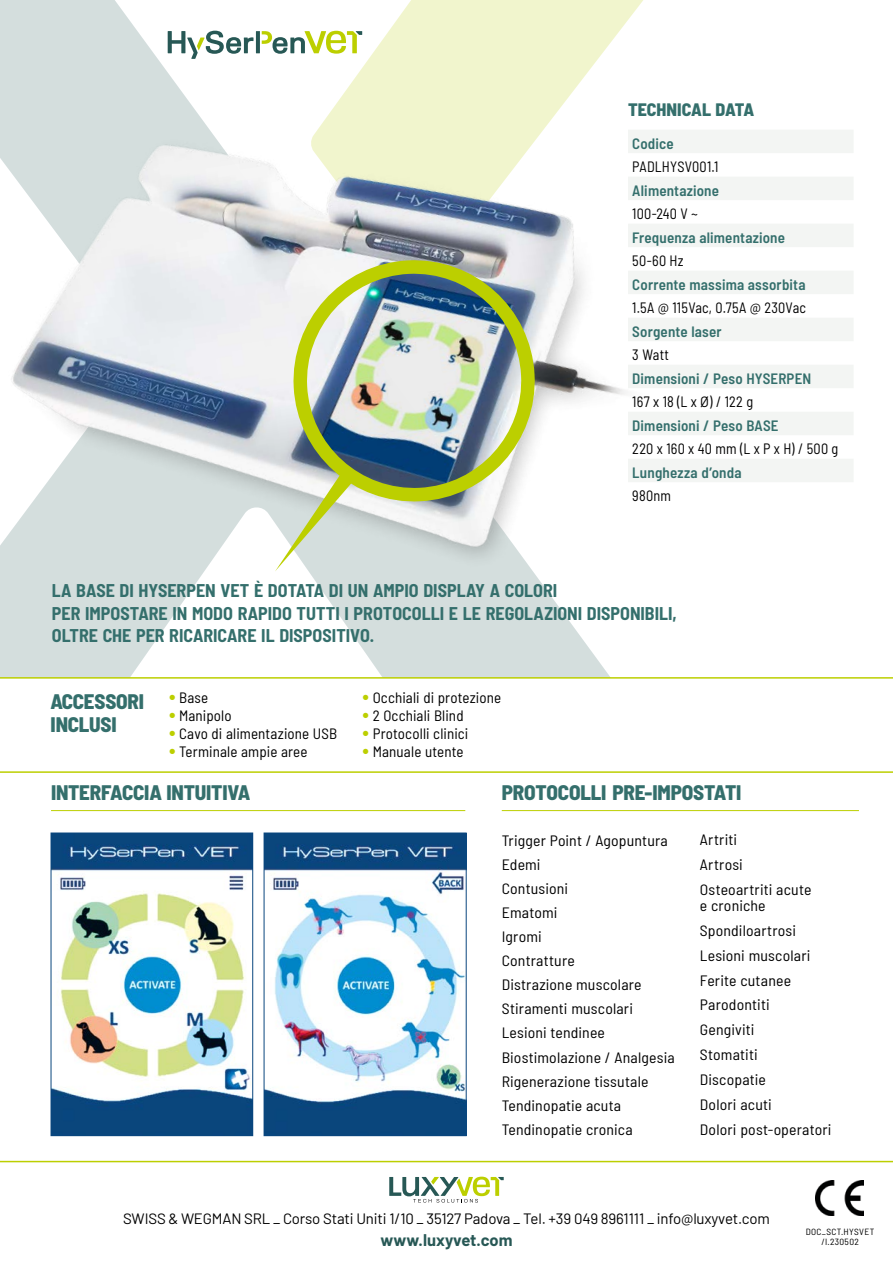
<style>
.page{position:relative;width:893px;height:1263px;background:#fff}
.page>*{position:absolute;margin:0;border:0;box-sizing:border-box;transform-origin:0 0}
.t1{font:800 semi-condensed 21px/22.6px "Barlow";letter-spacing:-.01em;color:#346f6c}
.t2{font:700 semi-condensed 18px/22.5px "Barlow";color:#346f6c}
.t3{font:800 semi-condensed 18px "Barlow";color:#346f6c}
.t4{font:700 16.5px "Barlow";color:#275855}
.t5{font:semi-condensed 15px/24.2px "Barlow";letter-spacing:.01em;color:#000;scale:1.05 1}
.t6{font:600 semi-condensed 15px/23.5px "Barlow";letter-spacing:.01em;color:#346f6c}
.t7{font:semi-condensed 15px "Barlow";letter-spacing:.01em;color:#000}
.t8{font:semi-condensed 15px "Barlow";letter-spacing:.01em;color:#000;scale:.95 1}
.t9{font:15px "Barlow";letter-spacing:-.01em;color:#000}
.t10{font:semi-condensed 9px/10.5px "Barlow";letter-spacing:.035em;color:#000;text-align:center;scale:1.05 1}
.s1{font-weight:400;color:#000}
.s2{font-weight:400;font-stretch:normal;color:#000}
.s3{font-weight:600;font-size:21px;color:#bccf00}
</style>
<div class="page">
<svg style="left:0;top:0;width:610px;height:677px;fill:#d4dedd"></svg>
<svg style="left:310px;top:0;width:333px;height:56px;fill:#f1f5cd"></svg>
<hr style="left:0;top:677px;width:893px;height:2px;background:#bccf00">
<hr style="left:0;top:1161px;width:893px;height:1px;background:#bccf00">
<hr style="left:0;top:771px;width:893px;height:2px;background:#bccf00">
<hr style="left:502px;top:810px;width:357px;height:1px;background:#bccf00">
<hr style="left:51px;top:810px;width:414px;height:1px;background:#bccf00">
<svg style="left:708px;top:130px;width:145px;height:352px;fill:#f3f5f3"></svg>
<img style="left:0;top:56px;width:708px;height:600px">
<img style="left:291px;top:258px;width:246px;height:251px">
<svg style="left:275px;top:473px;width:78px;height:98px"></svg>
<svg style="left:168px;top:31px;width:194px;height:28px"></svg>
<img style="left:816px;top:1180px;width:48px;height:35px">
<svg style="left:389px;top:1176px;width:115px;height:26px"></svg>
<img style="left:53px;top:835px;width:198px;height:299px">
<div style="left:51px;top:833px;width:202px;height:303px;border:1px solid #0a467e"></div>
<img style="left:266px;top:835px;width:199px;height:299px">
<div style="left:264px;top:833px;width:203px;height:303px;border:1px solid #0a467e"></div>
<p class="t3" style="left:628px;top:96px;width:128px">TECHNICAL DATA</p>
<p class="t6" style="left:632px;top:131px;width:43px">Codice</p>
<p class="t8" style="left:632px;top:156px;width:92px">PADLHYSV001.1</p>
<p class="t6" style="left:632px;top:178px;width:88px">Alimentazione</p>
<p class="t8" style="left:632px;top:203px;width:71px">100-240 V ~</p>
<p class="t6" style="left:632px;top:225px;width:154px">Frequenza alimentazione</p>
<p class="t8" style="left:632px;top:250px;width:55px">50-60 Hz</p>
<p class="t6" style="left:632px;top:272px;width:175px">Corrente massima assorbita</p>
<p class="t8" style="left:632px;top:297px;width:184px">1.5A @ 115Vac, 0.75A @ 230Vac</p>
<p class="t6" style="left:632px;top:319px;width:91px">Sorgente laser</p>
<p class="t8" style="left:632px;top:344px;width:40px">3 Watt</p>
<p class="t6" style="left:632px;top:366px;width:180px">Dimensioni / Peso HYSERPEN<br><span class="s1">167 x 18 (L x</span> <span class="s2">Ø</span><span class="s1">) / 122 g<br></span>Dimensioni / Peso BASE</p>
<p class="t8" style="left:632px;top:438px;width:218px">220 x 160 x 40 mm (L x P x H) / 500 g</p>
<p class="t6" style="left:632px;top:460px;width:111px">Lunghezza d’onda</p>
<p class="t8" style="left:632px;top:485px;width:42px">980nm</p>
<p class="t2" style="left:52px;top:578px;width:626px">LA BASE DI HYSERPEN VET È DOTATA DI UN AMPIO DISPLAY A COLORI<br>PER IMPOSTARE IN MODO RAPIDO TUTTI I PROTOCOLLI E LE REGOLAZIONI DISPONIBILI,<br>OLTRE CHE PER RICARICARE IL DISPOSITIVO.</p>
<h1 class="t1" style="left:51px;top:689px;width:95px">ACCESSORI<br>INCLUSI</h1>
<p class="t7" style="left:169px;top:687px;width:41px"><span class="s3">•</span> Base</p>
<p class="t7" style="left:169px;top:705px;width:64px"><span class="s3">•</span> Manipolo</p>
<p class="t7" style="left:169px;top:723px;width:170px"><span class="s3">•</span> Cavo di alimentazione USB</p>
<p class="t7" style="left:169px;top:741px;width:140px"><span class="s3">•</span> Terminale ampie aree</p>
<p class="t7" style="left:363px;top:687px;width:140px"><span class="s3">•</span> Occhiali di protezione</p>
<p class="t7" style="left:363px;top:705px;width:102px"><span class="s3">•</span> 2 Occhiali Blind</p>
<p class="t7" style="left:363px;top:723px;width:107px"><span class="s3">•</span> Protocolli clinici</p>
<p class="t7" style="left:363px;top:741px;width:102px"><span class="s3">•</span> Manuale utente</p>
<h1 class="t1" style="left:51px;top:780px;width:201px">INTERFACCIA INTUITIVA</h1>
<h1 class="t1" style="left:502px;top:780px;width:241px">PROTOCOLLI PRE-IMPOSTATI</h1>
<p class="t5" style="left:502px;top:827px;width:166px">Trigger Point / Agopuntura<br>Edemi<br>Contusioni<br>Ematomi<br>Igromi<br>Contratture<br>Distrazione muscolare<br>Stiramenti muscolari<br>Lesioni tendinee<br>Biostimolazione / Analgesia<br>Rigenerazione tissutale<br>Tendinopatie acuta<br>Tendinopatie cronica</p>
<p class="t5" style="left:700px;top:826px;width:108px;line-height:24.9px">Artriti<br>Artrosi<br>Osteoartriti acute</p>
<p class="t5" style="left:700px;top:892px;width:127px;line-height:24.9px">e croniche<br>Spondiloartrosi<br>Lesioni muscolari<br>Ferite cutanee<br>Parodontiti<br>Gengiviti<br>Stomatiti<br>Discopatie<br>Dolori acuti<br>Dolori post-operatori</p>
<p class="t9" style="left:123px;top:1208px;width:648px">SWISS &amp; WEGMAN SRL _ Corso Stati Uniti 1/10 _ 35127 Padova _ Tel. +39 049 8961111 _ info@luxyvet.com</p>
<p class="t4" style="left:380px;top:1228px;width:133px">www.luxyvet.com</p>
<p class="t10" style="left:806px;top:1225px;width:67px">DOC_SCT.HYSVET /I.230502</p>
</div>
